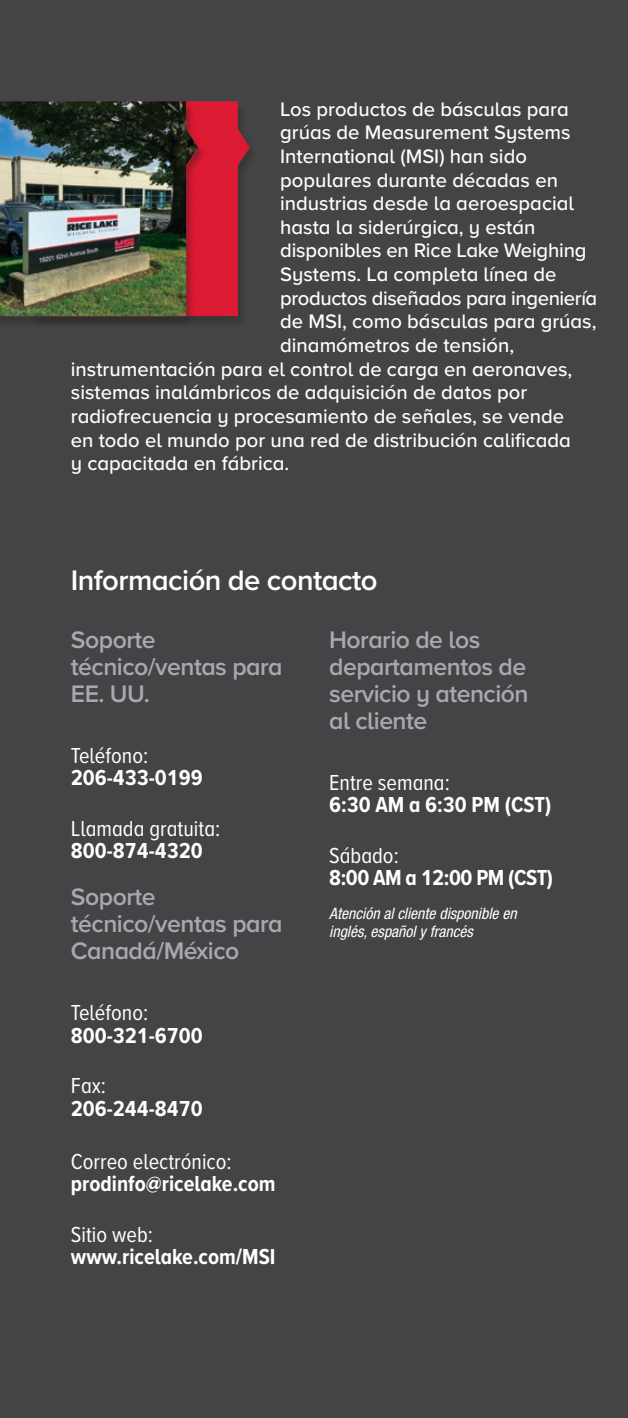
<style>
.page{position:relative;width:628px;height:1418px;background:#434445}
.page>*{position:absolute;margin:0;border:0;box-sizing:border-box;transform-origin:0 0}
.Product_Headers{font:600 29.25px "Proxima Nova A";letter-spacing:-.02em;color:#fff}
.Product_Headers-2{font:600 24.75px/27px "Proxima Nova A";letter-spacing:-.02em;color:#a8a9ad}
.t1{font:700 22.5px/22.5px "Proxima Nova A Cond";color:#fff}
.t2{font:22.5px/22.5px "Proxima Nova A Cond";color:#fff}
.t3{font:700 22.5px/22.5px "Proxima Nova A Cond";letter-spacing:-.02em;color:#fff}
.Product_Body_Copy{font:500 20.25px "Proxima Nova A";color:#fff}
.Product_Body_Copy-2{font:500 20.25px "Proxima Nova A";letter-spacing:-.02em;color:#fff}
.Product_Foot_Note{font:italic condensed 15.75px/18px "Helvetica Neue LT Std";color:#fff}
.s1{font-weight:400}
.s2{font-weight:700}
</style>
<div class="page">
<svg style="left:198px;top:101px;width:52px;height:215px;fill:#dc1a32"></svg>
<div style="left:0;top:102px;width:206px;height:225px;background:#231f20;opacity:.35"></div>
<img style="left:0;top:101px;width:198px;height:215px">
<p class="Product_Body_Copy" style="left:280px;top:94px;width:290px">Los productos de básculas para</p>
<p class="Product_Body_Copy" style="left:280px;top:117px;width:292px">grúas de Measurement Systems</p>
<p class="Product_Body_Copy" style="left:280px;top:141px;width:248px">International (MSI) han sido</p>
<p class="Product_Body_Copy" style="left:280px;top:165px;width:279px">populares durante décadas en</p>
<p class="Product_Body_Copy" style="left:280px;top:188px;width:295px">industrias desde la aeroespacial</p>
<p class="Product_Body_Copy" style="left:280px;top:212px;width:257px">hasta la siderúrgica, y están</p>
<p class="Product_Body_Copy" style="left:280px;top:236px;width:308px">disponibles en Rice Lake Weighing</p>
<p class="Product_Body_Copy" style="left:280px;top:259px;width:278px">Systems. La completa línea de</p>
<p class="Product_Body_Copy-2" style="left:280px;top:283px;width:319px">productos diseñados para ingeniería</p>
<p class="Product_Body_Copy" style="left:280px;top:306px;width:318px">de MSI, como básculas para grúas,</p>
<p class="Product_Body_Copy" style="left:280px;top:330px;width:235px">dinamómetros de tensión,</p>
<p class="Product_Body_Copy" style="left:71px;top:354px;width:503px">instrumentación para el control de carga en aeronaves,</p>
<p class="Product_Body_Copy" style="left:71px;top:377px;width:458px">sistemas inalámbricos de adquisición de datos por</p>
<p class="Product_Body_Copy" style="left:71px;top:401px;width:495px">radiofrecuencia y procesamiento de señales, se vende</p>
<p class="Product_Body_Copy" style="left:71px;top:425px;width:501px">en todo el mundo por una red de distribución calificada</p>
<p class="Product_Body_Copy" style="left:71px;top:448px;width:220px">y capacitada en fábrica.</p>
<p class="Product_Headers" style="left:71px;top:559px;width:308px">Información de contacto</p>
<p class="Product_Headers-2" style="left:71px;top:625px;width:213px">Soporte técnico/ventas para<br>EE. UU.</p>
<p class="t1" style="left:71px;top:743px;width:133px"><span class="s1">Teléfono:<br></span>206-433-0199</p>
<p class="t2" style="left:71px;top:816px;width:151px">Llamada gratuita:<br><span class="s2">800-874-4320</span></p>
<p class="Product_Headers-2" style="left:71px;top:883px;width:213px">Soporte técnico/ventas para<br>Canadá/México</p>
<p class="t1" style="left:71px;top:1001px;width:133px"><span class="s1">Teléfono:<br></span>800-321-6700</p>
<p class="t1" style="left:71px;top:1074px;width:133px"><span class="s1">Fax:<br></span>206-244-8470</p>
<p class="t1" style="left:71px;top:1149px;width:206px"><span class="s1">Correo electrónico: </span>prodinfo@ricelake.com</p>
<p class="t1" style="left:71px;top:1222px;width:206px"><span class="s1">Sitio web: </span>www.ricelake.com/MSI</p>
<p class="Product_Headers-2" style="left:329px;top:625px;width:201px">Horario de los departamentos de servicio y atención al cliente</p>
<p class="t1" style="left:329px;top:770px;width:224px"><span class="s1">Entre semana:<br></span>6:30 AM a 6:30 PM (CST)</p>
<p class="t3" style="left:329px;top:843px;width:225px"><span class="s1">Sábado:<br></span>8:00 AM a 12:00 PM (CST)</p>
<p class="Product_Foot_Note" style="left:329px;top:905px;width:189px">Atención al cliente disponible en inglés, español y francés</p>
</div>
